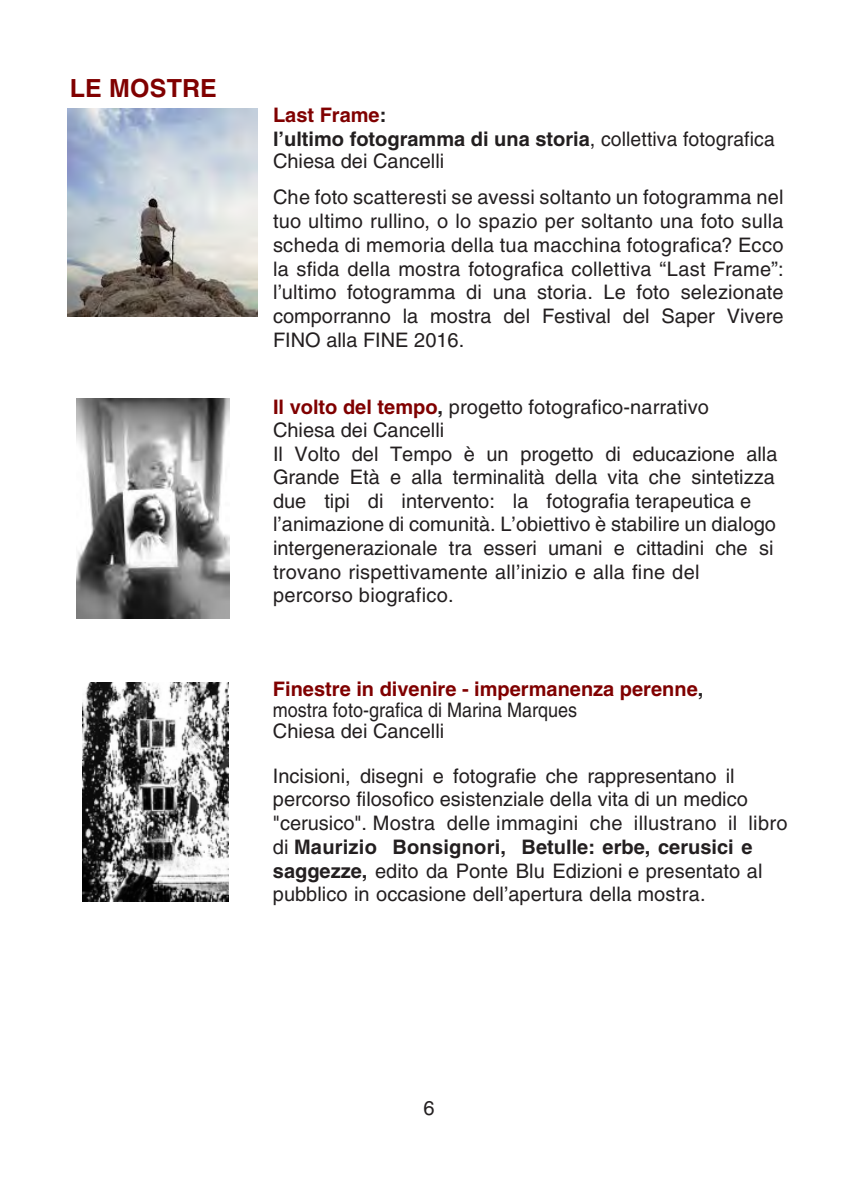
<style>
.page{position:relative;width:858px;height:1177px;background:#fff}
.page>*{position:absolute;margin:0;border:0;box-sizing:border-box;transform-origin:0 0}
.t1{font:700 25px "Helvetica LT Std";letter-spacing:.005em;color:#800000}
.t2{font:20px/23.8px "Helvetica LT Std";color:#231f20}
.t3{font:20px/20.8px "Helvetica LT Std";color:#231f20;scale:.9 1}
.t4{font:700 20px "Helvetica LT Std";color:#800000}
.s1{color:#231f20}
.s2{font-weight:700}
.s3{font-weight:700;color:#800000}
</style>
<div class="page">
<img style="left:68px;top:108px;width:189px;height:209px">
<img style="left:77px;top:399px;width:152px;height:219px">
<img style="left:82px;top:682px;width:146px;height:219px">
<p class="t1" style="left:70px;top:73px;width:149px">LE MOSTRE</p>
<p class="t4" style="left:273px;top:103px;width:115px">Last Frame<span class="s1">:</span></p>
<p class="t2" style="left:273px;top:128px;width:503px;line-height:22px"><span class="s2">l’ultimo fotogramma di una storia</span>, collettiva fotografica<br>Chiesa dei Cancelli</p>
<p class="t2" style="left:273px;top:185px;width:512px;text-align:justify">Che foto scatteresti se avessi soltanto un fotogramma nel tuo ultimo rullino, o lo spazio per soltanto una foto sulla scheda di memoria della tua macchina fotografica? Ecco la sfida della mostra fotografica collettiva “Last Frame”: l’ultimo fotogramma di una storia. Le foto selezionate comporranno la mostra del Festival del Saper Vivere FINO alla FINE 2016.</p>
<p class="t2" style="left:273px;top:394px;width:506px"><span class="s3">Il volto del tempo</span><span class="s2">,</span> progetto fotografico-narrativo<br>Chiesa dei Cancelli<br>Il Volto del Tempo è un progetto di educazione alla Grande Età e alla terminalità della vita che sintetizza due tipi di intervento: la fotografia terapeutica e l’animazione di comunità. L’obiettivo è stabilire un dialogo intergenerazionale tra esseri umani e cittadini che si trovano rispettivamente all’inizio e alla fine del percorso biografico.</p>
<p class="t3" style="left:273px;top:678px;width:479px"><span class="s3">Finestre in divenire - impermanenza perenne</span><span class="s2">, </span>mostra foto-grafica di Marina Marques<br>Chiesa dei Cancelli</p>
<p class="t2" style="left:273px;top:763px;width:516px">Incisioni, disegni e fotografie che rappresentano il percorso filosofico esistenziale della vita di un medico "cerusico". Mostra delle immagini che illustrano il libro di <span class="s2">Maurizio Bonsignori, Betulle: erbe, cerusici e saggezze,</span> edito da Ponte Blu Edizioni e presentato al pubblico in occasione dell’apertura della mostra.</p>
<p class="t2" style="left:423px;top:1096px;width:13px">6</p>
</div>
